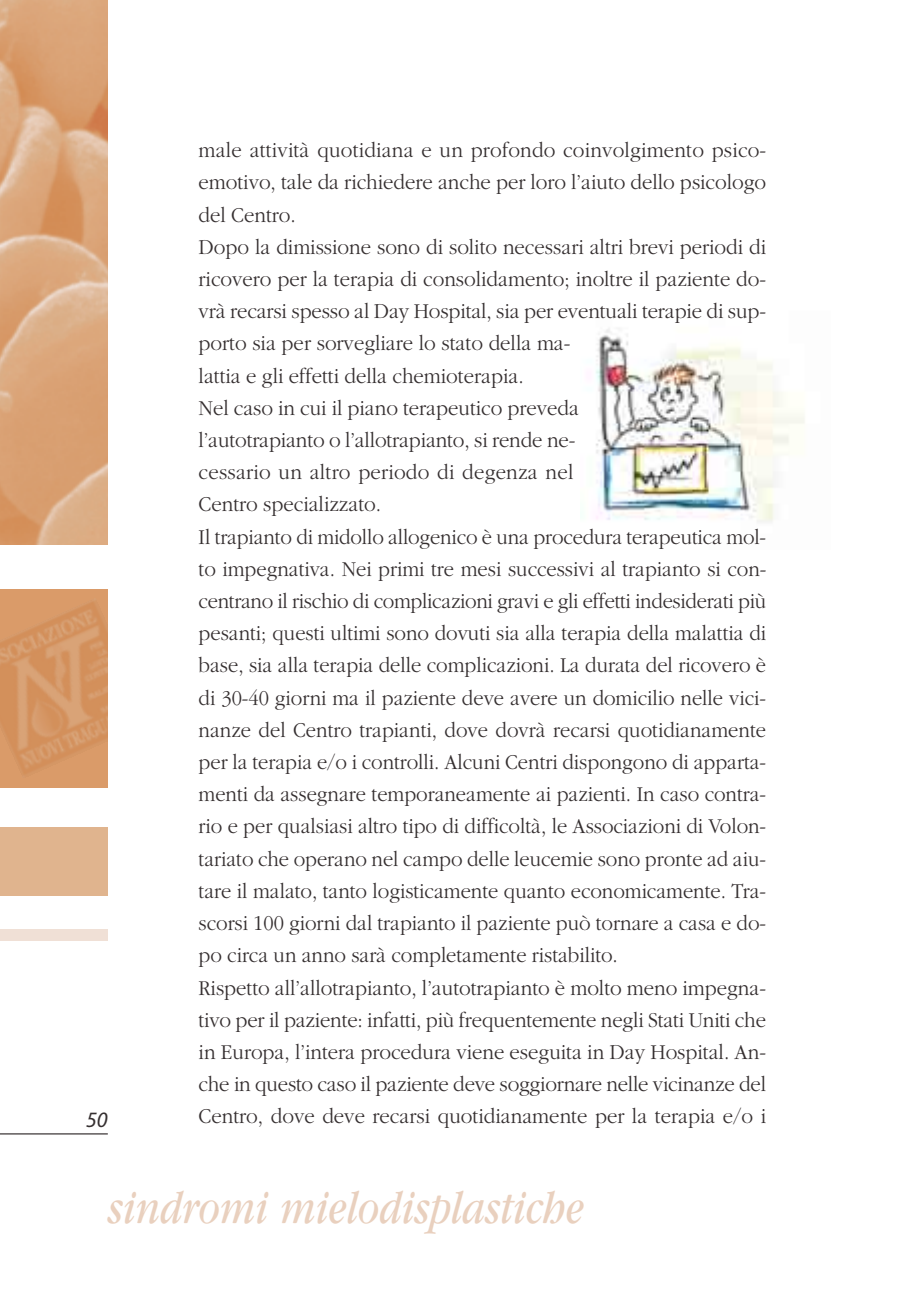
<style>
.page{position:relative;width:908px;height:1304px;background:#fff}
.page>*{position:absolute;margin:0;border:0;box-sizing:border-box;transform-origin:0 0}
.t1{font:italic 50px "Garamond";color:#e9d0be;scale:.8 1}
.t2{font:300 22px/32.2px "Garamond";color:#352f30;scale:.94 1}
.t3{font:italic 22px "Myriad";color:#352f30}
</style>
<div class="page">
<img style="left:596px;top:328px;width:209px;height:194px">
<hr style="left:0;top:1133px;width:108px;height:1px;background:#352f30">
<img style="left:0;top:0;width:108px;height:544px">
<div style="left:0;top:590px;width:108px;height:198px;background:#da9b69"></div>
<img style="left:0;top:602px;width:108px;height:172px">
<div style="left:0;top:828px;width:108px;height:68px;background:#e0b48e"></div>
<div style="left:0;top:930px;width:108px;height:11px;background:#f0e0d6"></div>
<p class="t2" style="left:198px;top:136px;width:605px">male attività quotidiana e un profondo coinvolgimento psico&shy;emotivo, tale da richiedere anche per loro l’aiuto dello psicologo del Centro.<br>Dopo la dimissione sono di solito necessari altri brevi periodi di ricovero per la terapia di consolidamento; inoltre il paziente do&shy;vrà recarsi spesso al Day Hospital, sia per eventuali terapie di sup&shy;porto sia per sorvegliare lo stato della ma-<br>lattia e gli effetti della chemioterapia.<br>Nel caso in cui il piano terapeutico preveda<br>l’autotrapianto o l’allotrapianto, si rende ne-<br>cessario un altro periodo di degenza nel<br>Centro specializzato.<br>Il trapianto di midollo allogenico è una procedura terapeutica mol&shy;to impegnativa. Nei primi tre mesi successivi al trapianto si con&shy;centrano il rischio di complicazioni gravi e gli effetti indesiderati più pesanti; questi ultimi sono dovuti sia alla terapia della malattia di base, sia alla terapia delle complicazioni. La durata del ricovero è di 30-40 giorni ma il paziente deve avere un domicilio nelle vici&shy;nanze del Centro trapianti, dove dovrà recarsi quotidianamente per la terapia e/o i controlli. Alcuni Centri dispongono di apparta&shy;menti da assegnare temporaneamente ai pazienti. In caso contra&shy;rio e per qualsiasi altro tipo di difficoltà, le Associazioni di Volon&shy;tariato che operano nel campo delle leucemie sono pronte ad aiu&shy;tare il malato, tanto logisticamente quanto economicamente. Tra&shy;scorsi 100 giorni dal trapianto il paziente può tornare a casa e do&shy;po circa un anno sarà completamente ristabilito.<br>Rispetto all’allotrapianto, l’autotrapianto è molto meno impegna&shy;tivo per il paziente: infatti, più frequentemente negli Stati Uniti che in Europa, l’intera procedura viene eseguita in Day Hospital. An&shy;che in questo caso il paziente deve soggiornare nelle vicinanze del</p>
<p class="t3" style="left:86px;top:1111px;width:23px">50</p>
<p class="t2" style="left:198px;top:1102px;width:605px">Centro, dove deve recarsi quotidianamente per la terapia e/o i</p>
<h1 class="t1" style="left:108px;top:1191px;width:596px">sindromi mielodisplastiche</h1>
</div>
